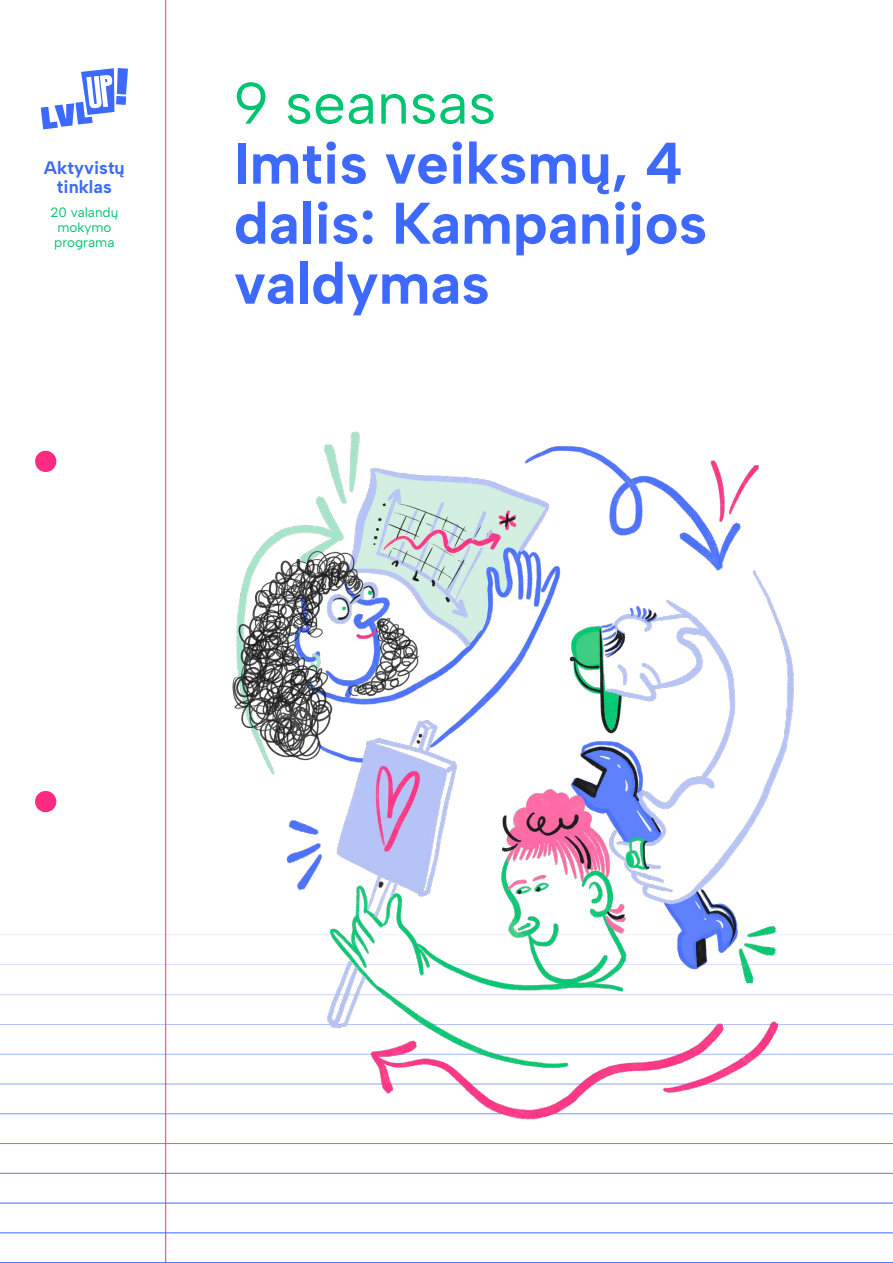
<style>
.page{position:relative;width:893px;height:1263px;background:#fff}
.page>*{position:absolute;margin:0;border:0;box-sizing:border-box;transform-origin:0 0}
.t1{font:700 58.5px/60px "Albert Sans";color:#3d69ff}
.t2{font:58.5px "Albert Sans";color:#00c46e}
.t3{font:700 18px/19.5px "Albert Sans";color:#3d69ff;text-align:center}
.t4{font:13.5px/15px "Albert Sans";color:#00c46e}
</style>
<div class="page">
<hr style="left:165px;top:0;width:1px;height:1263px;background:#ff2b80">
<div style="left:35px;top:451px;width:21px;height:21px;background:#ff2b80;border-radius:50%"></div>
<div style="left:35px;top:791px;width:21px;height:21px;background:#ff2b80;border-radius:50%"></div>
<svg style="left:41px;top:68px;width:87px;height:61px"></svg>
<hr style="left:0;top:1262px;width:893px;height:1px;background:#3d69ff">
<hr style="left:0;top:1232px;width:893px;height:1px;background:#3d69ff">
<hr style="left:0;top:1203px;width:893px;height:1px;background:#3d69ff">
<hr style="left:0;top:1173px;width:893px;height:1px;background:#3d69ff">
<hr style="left:0;top:1143px;width:893px;height:1px;background:#3d69ff">
<hr style="left:0;top:1113px;width:893px;height:1px;background:#3d69ff">
<hr style="left:0;top:1084px;width:893px;height:1px;background:#3d69ff">
<hr style="left:0;top:1054px;width:893px;height:1px;background:#3d69ff">
<hr style="left:0;top:1024px;width:893px;height:1px;background:#3d69ff">
<hr style="left:0;top:994px;width:893px;height:1px;background:#3d69ff">
<hr style="left:0;top:964px;width:893px;height:1px;background:#3d69ff">
<hr style="left:0;top:934px;width:893px;height:1px;background:#3d69ff">
<img style="left:203px;top:431px;width:659px;height:773px">
<p class="t3" style="left:44px;top:158px;width:82px">Aktyvistų tinklas</p>
<p class="t4" style="left:50px;top:205px;width:70px">20 valandų mokymo programa</p>
<p class="t2" style="left:234px;top:68px;width:264px">9 seansas</p>
<p class="t1" style="left:234px;top:133px;width:475px">Imtis veiksmų, 4 dalis: Kampanijos valdymas</p>
</div>
